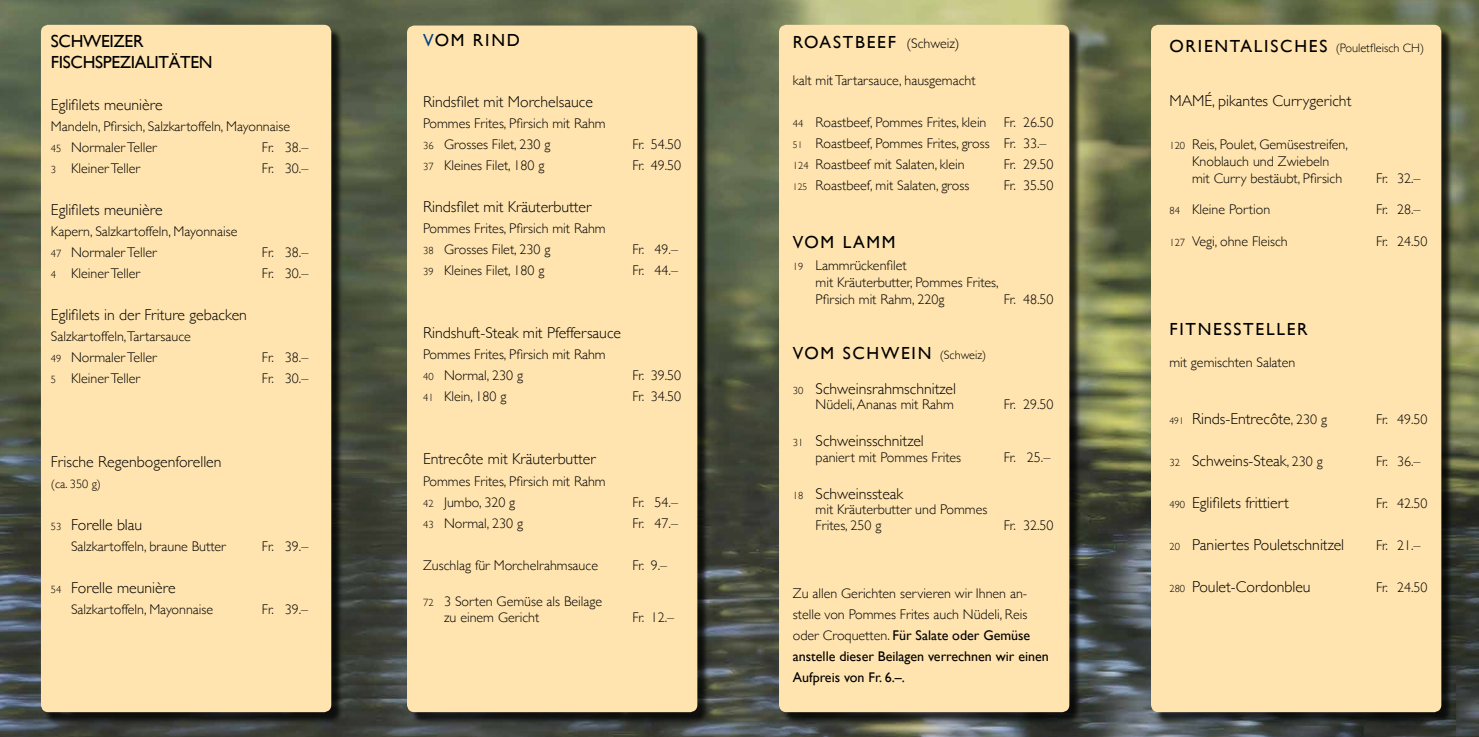
<style>
.page{position:relative;width:1479px;height:737px;background:#fff}
.page>*{position:absolute;margin:0;border:0;box-sizing:border-box;transform-origin:0 0}
.t1{font:17.5px "Gill Sans";letter-spacing:.1em;color:#000}
.t2{font:17.5px/21px "Gill Sans";letter-spacing:-.02em;color:#000}
.t3{font:300 15.75px "Gill Sans";color:#000}
.t4{font:300 14px/21px "Gill Sans";color:#000}
.t5{font:300 12.25px "Gill Sans";color:#000}
.s1{font-size:10.5px}
.s2{color:#004185}
.s3{font-weight:300;font-size:14px}
.s4{font-size:9.62px}
.s5{font-weight:300;font-size:12.25px}
.s6{font-weight:400}
.s7{font-weight:400;font-size:17.5px}
.s8{font-size:14px}
</style>
<div class="page">
<img style="left:0;top:0;width:1478px;height:737px">
<div style="left:409px;top:28px;width:300px;height:696px;background:#000;opacity:.75"></div>
<div style="left:407px;top:26px;width:290px;height:686px;background:#ffe4af;border-radius:7px"></div>
<div style="left:781px;top:28px;width:300px;height:696px;background:#000;opacity:.75"></div>
<div style="left:779px;top:25px;width:290px;height:687px;background:#ffe4af;border-radius:7px"></div>
<div style="left:1153px;top:28px;width:300px;height:696px;background:#000;opacity:.75"></div>
<div style="left:1150px;top:25px;width:291px;height:687px;background:#ffe4af;border-radius:7px"></div>
<div style="left:44px;top:28px;width:299px;height:696px;background:#000;opacity:.75"></div>
<div style="left:41px;top:25px;width:290px;height:687px;background:#ffe4af;border-radius:7px"></div>
<p class="t2" style="left:51px;top:30px;width:163px">SCHWEIZER<br>FISCHSPEZIALITÄTEN</p>
<p class="t3" style="left:51px;top:92px;width:113px">Eglifilets meunière</p>
<p class="t4" style="left:51px;top:115px;width:241px">Mandeln, Pfirsich, Salzkartoffeln, Mayonnaise<br><span class="s1">45</span> Normaler Teller</p>
<p class="t4" style="left:262px;top:136px;width:48px">Fr. 38.–</p>
<p class="t4" style="left:51px;top:157px;width:91px"><span class="s1">3</span> Kleiner Teller</p>
<p class="t4" style="left:262px;top:157px;width:48px">Fr. 30.–</p>
<p class="t3" style="left:51px;top:197px;width:113px">Eglifilets meunière</p>
<p class="t4" style="left:51px;top:220px;width:188px">Kapern, Salzkartoffeln, Mayonnaise<br><span class="s1">47</span> Normaler Teller</p>
<p class="t4" style="left:262px;top:241px;width:48px">Fr. 38.–</p>
<p class="t4" style="left:51px;top:262px;width:91px"><span class="s1">4</span> Kleiner Teller</p>
<p class="t4" style="left:262px;top:262px;width:48px">Fr. 30.–</p>
<p class="t3" style="left:51px;top:302px;width:197px">Eglifilets in der Friture gebacken</p>
<p class="t4" style="left:51px;top:325px;width:141px">Salzkartoffeln,Tartarsauce<br><span class="s1">49</span> Normaler Teller</p>
<p class="t4" style="left:262px;top:346px;width:48px">Fr. 38.–</p>
<p class="t4" style="left:51px;top:367px;width:91px"><span class="s1">5</span> Kleiner Teller</p>
<p class="t4" style="left:262px;top:367px;width:48px">Fr. 30.–</p>
<p class="t3" style="left:51px;top:449px;width:172px">Frische Regenbogenforellen</p>
<p class="t5" style="left:51px;top:474px;width:52px">(ca. 350 g)</p>
<p class="t3" style="left:51px;top:512px;width:93px"><span class="s1">53</span> Forelle blau</p>
<p class="t4" style="left:71px;top:535px;width:156px">Salzkartoffeln, braune Butter</p>
<p class="t4" style="left:262px;top:535px;width:48px">Fr. 39.–</p>
<p class="t3" style="left:51px;top:575px;width:126px"><span class="s1">54</span> Forelle meunière</p>
<p class="t4" style="left:71px;top:598px;width:144px">Salzkartoffeln, Mayonnaise</p>
<p class="t4" style="left:262px;top:598px;width:48px">Fr. 39.–</p>
<p class="t1" style="left:423px;top:30px;width:98px"><span class="s2">V</span>OM RIND</p>
<p class="t3" style="left:423px;top:90px;width:171px">Rindsfilet mit Morchelsauce</p>
<p class="t4" style="left:423px;top:113px;width:184px">Pommes Frites, Pfirsich mit Rahm<br><span class="s1">36</span> Grosses Filet, 230 g</p>
<p class="t4" style="left:632px;top:134px;width:50px">Fr. 54.50</p>
<p class="t4" style="left:423px;top:155px;width:123px"><span class="s1">37</span> Kleines Filet, 180 g</p>
<p class="t4" style="left:632px;top:155px;width:50px">Fr. 49.50</p>
<p class="t3" style="left:423px;top:195px;width:170px">Rindsfilet mit Kräuterbutter</p>
<p class="t4" style="left:423px;top:218px;width:184px">Pommes Frites, Pfirsich mit Rahm<br><span class="s1">38</span> Grosses Filet, 230 g</p>
<p class="t4" style="left:632px;top:239px;width:47px">Fr. 49.–</p>
<p class="t4" style="left:423px;top:260px;width:123px"><span class="s1">39</span> Kleines Filet, 180 g</p>
<p class="t4" style="left:632px;top:260px;width:47px">Fr. 44.–</p>
<p class="t3" style="left:423px;top:321px;width:199px">Rindshuft-Steak mit Pfeffersauce</p>
<p class="t4" style="left:423px;top:344px;width:184px">Pommes Frites, Pfirsich mit Rahm<br><span class="s1">40</span> Normal, 230 g</p>
<p class="t4" style="left:632px;top:365px;width:50px">Fr. 39.50</p>
<p class="t4" style="left:423px;top:386px;width:85px"><span class="s1">41</span> Klein, 180 g</p>
<p class="t4" style="left:632px;top:386px;width:50px">Fr. 34.50</p>
<p class="t3" style="left:423px;top:447px;width:174px">Entrecôte mit Kräuterbutter</p>
<p class="t4" style="left:423px;top:470px;width:184px">Pommes Frites, Pfirsich mit Rahm<br><span class="s1">42</span> Jumbo, 320 g</p>
<p class="t4" style="left:632px;top:491px;width:47px">Fr. 54.–</p>
<p class="t4" style="left:423px;top:512px;width:101px"><span class="s1">43</span> Normal, 230 g</p>
<p class="t4" style="left:632px;top:512px;width:47px">Fr. 47.–</p>
<p class="t4" style="left:423px;top:554px;width:176px">Zuschlag für Morchelrahmsauce</p>
<p class="t4" style="left:632px;top:554px;width:36px">Fr. 9.–</p>
<p class="t4" style="left:444px;top:593px;width:160px;line-height:15.8px;text-indent:-21px"><span class="s1">72</span> 3 Sorten Gemüse als Beilage zu einem Gericht</p>
<p class="t4" style="left:632px;top:606px;width:43px">Fr. 12.–</p>
<p class="t1" style="left:792px;top:31px;width:168px">ROASTBEEF <span class="s3">(Schweiz)</span></p>
<p class="t4" style="left:792px;top:70px;width:184px">kalt mit Tartarsauce, hausgemacht</p>
<p class="t4" style="left:792px;top:112px;width:262px"><span class="s1">44</span> Roastbeef, Pommes Frites, klein Fr. 26.50<br><span class="s4">51</span> Roastbeef, Pommes Frites, gross Fr. 33.–<br><span class="s1">124</span> Roastbeef mit Salaten, klein</p>
<p class="t4" style="left:1003px;top:154px;width:51px">Fr. 29.50</p>
<p class="t4" style="left:792px;top:175px;width:178px"><span class="s4">125</span> Roastbeef, mit Salaten, gross</p>
<p class="t4" style="left:1003px;top:175px;width:51px">Fr. 35.50</p>
<p class="t1" style="left:792px;top:232px;width:104px">VOM LAMM</p>
<p class="t4" style="left:815px;top:257px;width:185px;line-height:16.8px;text-indent:-23px"><span class="s1">19</span> Lammrückenfilet<br>mit Kräuterbutter, Pommes Frites,<br>Pfirsich mit Rahm, 220g</p>
<p class="t4" style="left:1003px;top:288px;width:51px">Fr. 48.50</p>
<p class="t1" style="left:792px;top:342px;width:195px">VOM SCHWEIN <span class="s5">(Schweiz)</span></p>
<p class="t3" style="left:792px;top:376px;width:165px"><span class="s1">30</span> Schweinsrahmschnitzel</p>
<p class="t4" style="left:815px;top:393px;width:140px">Nüdeli, Ananas mit Rahm</p>
<p class="t4" style="left:1003px;top:393px;width:51px">Fr. 29.50</p>
<p class="t3" style="left:792px;top:428px;width:132px"><span class="s1">31</span> Schweinsschnitzel</p>
<p class="t4" style="left:815px;top:446px;width:147px">paniert mit Pommes Frites</p>
<p class="t4" style="left:1003px;top:446px;width:48px">Fr. 25.–</p>
<p class="t3" style="left:792px;top:481px;width:112px"><span class="s1">18</span> Schweinssteak</p>
<p class="t4" style="left:815px;top:501px;width:173px;line-height:15.8px">mit Kräuterbutter und Pommes<br>Frites, 250 g</p>
<p class="t4" style="left:1003px;top:514px;width:51px">Fr. 32.50</p>
<p class="t4" style="left:792px;top:582px;width:257px">Zu allen Gerichten servieren wir Ihnen an&shy;stelle von Pommes Frites auch Nüdeli, Reis oder Croquetten. <span class="s6">Für Salate oder Gemüse anstelle dieser Beilagen verrechnen wir einen Aufpreis von Fr. 6.–.</span></p>
<p class="t5" style="left:1169px;top:38px;width:256px"><span class="s7">ORIENTALISCHES</span> (Pouletfleisch CH)</p>
<p class="t3" style="left:1169px;top:88px;width:183px">MAMÉ, pikantes Currygericht</p>
<p class="t4" style="left:1192px;top:135px;width:157px;line-height:16.8px;text-indent:-23px"><span class="s1">120</span> Reis, Poulet, Gemüsestreifen,<br>Knoblauch und Zwiebeln mit Curry bestäubt, Pfirsich</p>
<p class="t4" style="left:1375px;top:167px;width:46px">Fr. 32.–</p>
<p class="t4" style="left:1169px;top:198px;width:102px"><span class="s1">84</span> Kleine Portion</p>
<p class="t4" style="left:1375px;top:198px;width:46px">Fr. 28.–</p>
<p class="t4" style="left:1169px;top:230px;width:120px"><span class="s1">127</span> Vegi, ohne Fleisch</p>
<p class="t4" style="left:1375px;top:230px;width:53px">Fr. 24.50</p>
<p class="t1" style="left:1169px;top:319px;width:140px">FITNESSTELLER</p>
<p class="t4" style="left:1169px;top:351px;width:127px">mit gemischten Salaten</p>
<p class="t3" style="left:1169px;top:407px;width:159px"><span class="s4">491</span> Rinds-Entrecôte<span class="s8">, 230 g</span></p>
<p class="t4" style="left:1375px;top:408px;width:53px">Fr. 49.50</p>
<p class="t3" style="left:1169px;top:449px;width:155px"><span class="s1">32</span> Schweins-Steak<span class="s8">, 230 g</span></p>
<p class="t4" style="left:1375px;top:450px;width:46px">Fr. 36.–</p>
<p class="t3" style="left:1169px;top:491px;width:121px"><span class="s1">490</span> Eglifilets frittiert</p>
<p class="t4" style="left:1375px;top:492px;width:53px">Fr. 42.50</p>
<p class="t3" style="left:1169px;top:533px;width:176px"><span class="s1">20</span> Paniertes Pouletschnitzel</p>
<p class="t4" style="left:1375px;top:534px;width:46px">Fr. 21.–</p>
<p class="t3" style="left:1169px;top:575px;width:143px"><span class="s1">280</span> Poulet-Cordonbleu</p>
<p class="t4" style="left:1375px;top:576px;width:53px">Fr. 24.50</p>
</div>
